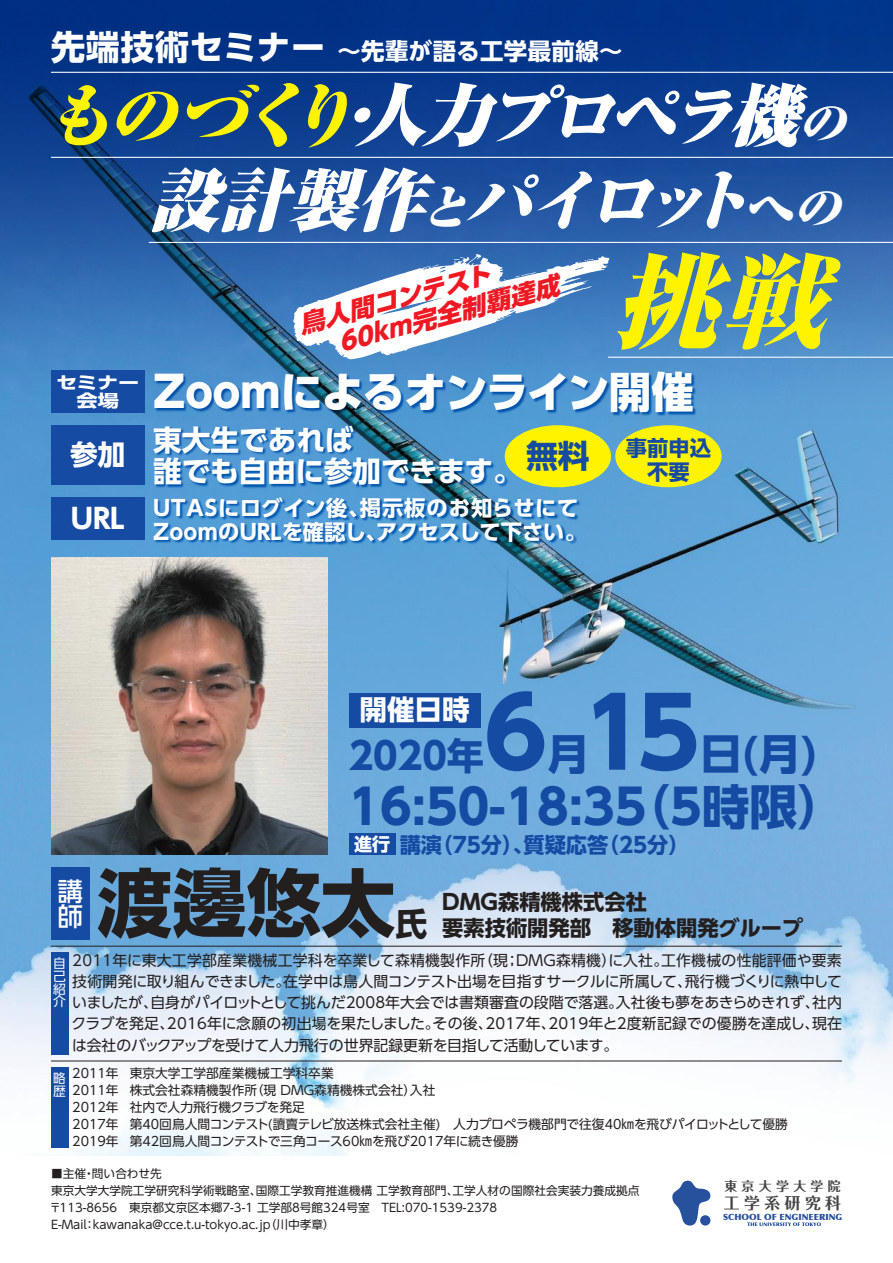
<style>
.page{position:relative;width:893px;height:1263px;background:#fff}
.page>*{position:absolute;margin:0;border:0;box-sizing:border-box;transform-origin:0 0}
.t1{font:italic 800 expanded 102.75px "Ryumin Upr";color:#fff300;scale:1.04 1}
.t2{font:700 95.7px "UD Shin Go Pro";color:#154ba3}
.t3{font:700 74.4px "UD Shin Go Pro";color:#241f1f}
.t4{font:italic 900 66.75px/85.1px "Ryumin Upr";color:#fff;text-align:right;scale:1.04 1}
.t5{font:700 47.85px "UD Shin Go Pro";color:#154ba3}
.t6{font:800 42.45px "UD Shin Go Pro";letter-spacing:-.02em;color:#fff}
.t7{font:700 42.45px "UD Shin Go Pro";color:#154ba3}
.t8{font:700 37.2px "UD Shin Go Pro";color:#154ba3}
.t9{font:700 31.95px "UD Shin Go Pro";color:#154ba3}
.t10{font:700 31.95px "UD Shin Go Pro";color:#241f1f}
.t11{font:700 28.65px/32px "UD Shin Go Pro";letter-spacing:-.005em;color:#fff}
.t12{font:700 27.6px "UD Shin Go Pro";color:#fff}
.t13{font:500 25.5px/25.5px "UD Shin Go Pro";color:#fff}
.t14{font:italic 800 24.6px/28px "UD Shin Go Pro";color:#ef1923;scale:1.04 1}
.t15{font:700 23.4px "UD Shin Go Pro";letter-spacing:.02em;color:#fff}
.t16{font:700 21.3px/23.4px "UD Shin Go Pro";letter-spacing:.01em;color:#fff}
.t17{font:700 21.3px/25.5px "UD Shin Go Pro";color:#241f1f}
.t18{font:700 21.3px "UD Shin Go NT Pro";color:#154ba3}
.t19{font:700 21.3px "UD Shin Go Pro";color:#154ba3}
.t20{font:700 16.95px/18px "UD Shin Go Pro";letter-spacing:-.02em;color:#fff;text-align:center;scale:1.25 1}
.t21{font:700 15.9px "Folk Pro";letter-spacing:.28em;color:#454547}
.t22{font:14.85px/21.3px "UD Shin Go Pro";letter-spacing:-.015em;color:#241f1f;text-align:justify}
.t23{font:700 12.9px "Folk Pro";letter-spacing:.34em;color:#454547}
.t24{font:12.75px/17px "UD Shin Go Pro";color:#241f1f}
.t25{font:12.75px/12.8px "UD Shin Go Pro";color:#fff}
.t26{font:11.7px/17px "UD Shin Go Pro";color:#241f1f}
.t27{font:900 8.55px "Optima";color:#27519d}
.s1{font-size:34.05px}
.s2{color:#fff300}
.s3{font-size:46.2px}
.s4{font-size:18px;color:#fff}
.s5{font-family:"Koz Go Pr 6 N"}
</style>
<div class="page">
<img style="left:0;top:421px;width:893px;height:735px">
<svg style="left:0;top:0;width:893px;height:421px;background:#1f549f"></svg>
<hr style="left:51px;top:157px;width:842px;height:1px;background:#fff">
<hr style="left:51px;top:72px;width:842px;height:1px;background:#fff">
<hr style="left:149px;top:242px;width:744px;height:1px;background:#fff">
<hr style="left:608px;top:357px;width:285px;height:1px;background:#fff">
<img style="left:51px;top:557px;width:276px;height:298px">
<img style="left:152px;top:511px;width:431px;height:47px">
<img style="left:152px;top:425px;width:708px;height:86px">
<div style="left:51px;top:1067px;width:17px;height:81px;background:#154ba3"></div>
<div style="left:51px;top:952px;width:17px;height:102px;background:#154ba3"></div>
<img style="left:152px;top:370px;width:547px;height:60px">
<svg style="left:672px;top:1180px;width:39px;height:46px"></svg>
<div style="left:700px;top:1215px;width:10px;height:10px;background:#27519d;border-radius:50%"></div>
<svg style="left:747px;top:1222px;width:74px;height:4px"></svg>
<div style="left:51px;top:867px;width:38px;height:73px;background:#154ba3"></div>
<div style="left:51px;top:425px;width:94px;height:60px;background:#154ba3"></div>
<div style="left:51px;top:497px;width:94px;height:43px;background:#154ba3"></div>
<div style="left:51px;top:370px;width:94px;height:42px;background:#154ba3"></div>
<div style="left:349px;top:693px;width:131px;height:34px;background:#154ba3"></div>
<div style="left:349px;top:833px;width:46px;height:22px;background:#154ba3"></div>
<hr style="left:51px;top:946px;width:791px;height:1px;background:#241f1f">
<hr style="left:51px;top:1061px;width:791px;height:1px;background:#241f1f">
<div style="left:615px;top:425px;width:107px;height:62px;background:#fff300;border-radius:50%"></div>
<div style="left:505px;top:425px;width:106px;height:62px;background:#fff300;border-radius:50%"></div>
<svg style="left:293px;top:254px;width:316px;height:105px"></svg>
<h3 class="t15" style="left:51px;top:32px;width:573px"><span class="s1">先端技術セミナー</span> ～先輩が語る工学最前線～</h3>
<h3 class="t4" style="left:45px;top:71px;width:790px"><span class="s2">ものづくり</span>・人力プロペラ機<span class="s3">の</span>設計製作<span class="s3">と</span>パイロット<span class="s3">への</span></h3>
<p class="t20" style="left:56px;top:373px;width:68px">セミナー会場</p>
<h3 class="t12" style="left:70px;top:432px;width:57px">参加</h3>
<h3 class="t12" style="left:71px;top:496px;width:56px">URL</h3>
<h3 class="t14" style="left:328px;top:302px;width:220px;text-indent:-34px;rotate:-15deg">鳥人間コンテスト<br>60km完全制覇達成</h3>
<h1 class="t1" style="left:612px;top:220px;width:246px">挑戦</h1>
<h3 class="t6" style="left:153px;top:357px;width:542px">Zoomによるオンライン開催</h3>
<h3 class="t11" style="left:153px;top:423px;width:370px">東大生であれば<br>誰でも自由に参加できます。</h3>
<h3 class="t9" style="left:526px;top:429px;width:65px">無料</h3>
<h3 class="t16" style="left:153px;top:496px;width:434px">UTASにログイン後、掲示板のお知らせにて<br>ZoomのURLを確認し、アクセスして下さい。</h3>
<h3 class="t19" style="left:626px;top:431px;width:87px">事前申込</h3>
<h3 class="t19" style="left:647px;top:454px;width:44px">不要</h3>
<h2 class="t2" style="left:484px;top:655px;width:217px">6 15</h2>
<h3 class="t12" style="left:359px;top:687px;width:112px">開催日時</h3>
<h3 class="t7" style="left:547px;top:719px;width:44px">月</h3>
<h3 class="t7" style="left:700px;top:719px;width:119px">日(月)</h3>
<h3 class="t8" style="left:349px;top:725px;width:137px">2020年</h3>
<h3 class="t5" style="left:349px;top:768px;width:498px">16:50-18:35（5時限）</h3>
<h3 class="t18" style="left:354px;top:827px;width:337px"><span class="s4">進行</span>講演（75分）、質疑応答（25分）</h3>
<h3 class="t3" style="left:98px;top:842px;width:299px">渡邊悠太</h3>
<h3 class="t13" style="left:57px;top:877px;width:26px">講師</h3>
<h3 class="t17" style="left:442px;top:889px;width:362px">DMG森精機株式会社<br>要素技術開発部　移動体開発グループ</h3>
<h3 class="t10" style="left:395px;top:897px;width:33px">氏</h3>
<p class="t22" style="left:71px;top:949px;width:772px">2011年に東大工学部産業機械工学科を卒業して森精機製作所（現；DMG森精機）に入社。工作機械の性能評価や要素技術開発に取り組んできました。在学中は鳥人間コンテスト出場を目指すサークルに所属して、飛行機づくりに熱中していましたが、自身がパイロットとして挑んだ2008年大会では書類審査の段階で落選。入社後も夢をあきらめきれず、社内クラブを発足、2016年に念願の初出場を果たしました。その後、2017年、2019年と2度新記録での優勝を達成し、現在は会社のバックアップを受けて人力飛行の世界記録更新を目指して活動しています。</p>
<p class="t25" style="left:53px;top:956px;width:14px;text-align:justify">自己紹介</p>
<p class="t24" style="left:72px;top:1064px;width:717px">2011年 東京大学工学部産業機械工学科卒業<br>2011年 株式会社森精機製作所（現 DMG森精機株式会社）入社<br>2012年 社内で人力飛行機クラブを発足<br>2017年 第40回鳥人間コンテスト(讀賣テレビ放送株式会社主催)　人力プロペラ機部門で往復40㎞を飛びパイロットとして優勝2019年 第42回鳥人間コンテストで三角コース60㎞を飛び2017年に続き優勝</p>
<p class="t25" style="left:53px;top:1071px;width:14px">略歴</p>
<p class="t26" style="left:49px;top:1165px;width:592px"><span class="s5">■</span>主催・問い合わせ先<br>東京大学大学院工学研究科学術戦略室、国際工学教育推進機構 工学教育部門、工学人材の国際社会実装力養成拠点〒113-8656　東京都文京区本郷7-3-1 工学部8号館324号室　TEL:070-1539-2378<br>E-Mail：kawanaka@cce.t.u-tokyo.ac.jp（川中孝章）</p>
<p class="t23" style="left:724px;top:1175px;width:118px">東京大学大学院</p>
<p class="t21" style="left:724px;top:1189px;width:119px">工学系研究科</p>
<p class="t27" style="left:723px;top:1212px;width:121px">SCHOOL OF ENGINEERING</p>
</div>
